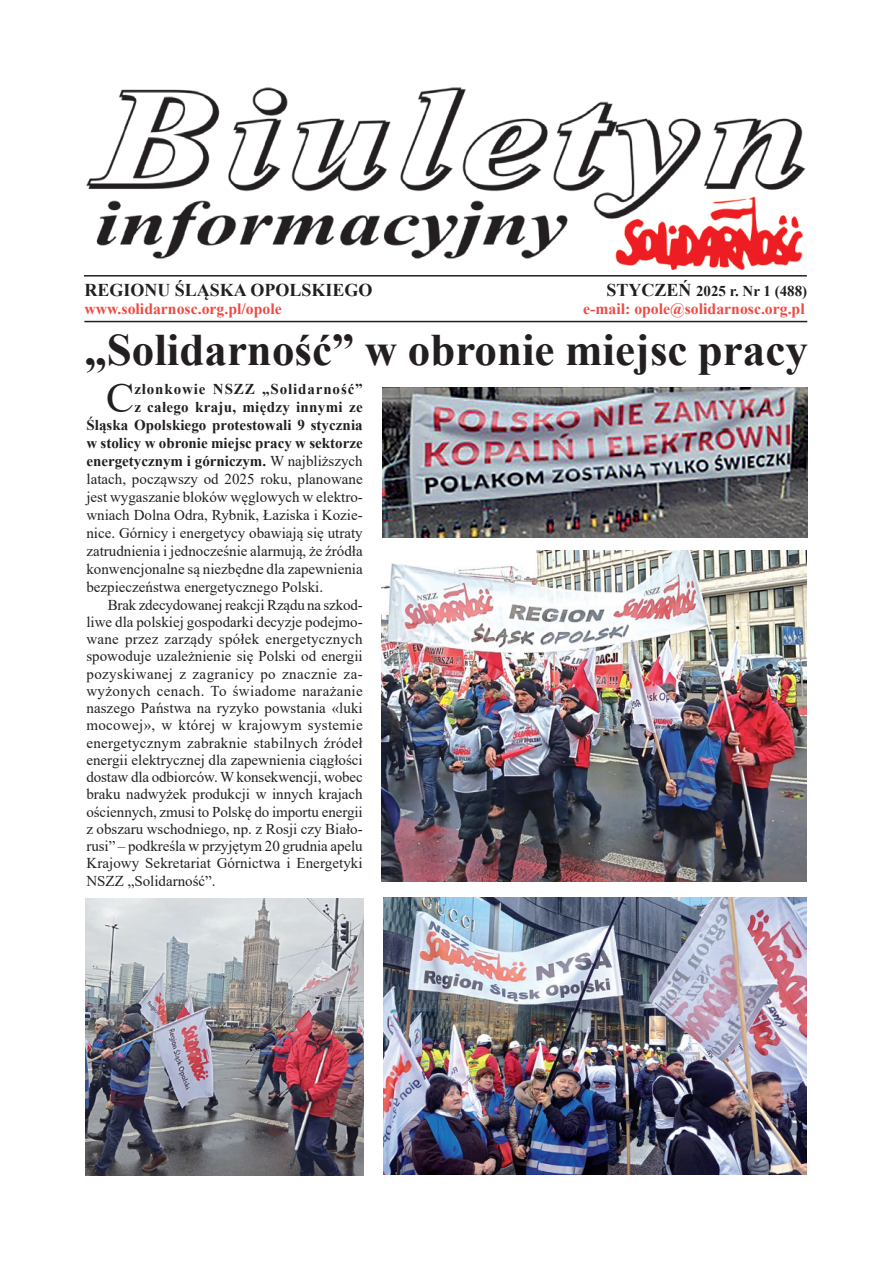
<style>
.page{position:relative;width:893px;height:1263px;background:#fff}
.page>*{position:absolute;margin:0;border:0;box-sizing:border-box;transform-origin:0 0}
.t1{font:700 45px "Times New Roman";color:#231f20}
.t2{font:42.15px "Times New Roman";color:#231f20}
.t3{font:700 18px "Times New Roman";color:#231f20}
.t4{font:700 15.75px "Times New Roman";color:#ef4a44}
.t5{font:15px/17.2px "Times New Roman";color:#231f20;text-align:justify}
.t6{font:700 15px "Times New Roman";letter-spacing:.005em;color:#231f20}
.t7{font:700 15px "Times New Roman";letter-spacing:.06em;color:#231f20}
.s1{font-size:18px}
.s2{font-weight:400}
</style>
<div class="page">
<hr style="left:84px;top:275px;width:723px;height:2px;background:#231f20">
<hr style="left:84px;top:321px;width:723px;height:1px;background:#231f20">
<img style="left:86px;top:87px;width:720px;height:182px">
<img style="left:381px;top:551px;width:426px;height:330px">
<img style="left:382px;top:387px;width:426px;height:151px">
<img style="left:383px;top:898px;width:424px;height:277px">
<img style="left:85px;top:898px;width:278px;height:277px">
<p class="t3" style="left:84px;top:277px;width:290px">REGIONU ŚLĄSKA OPOLSKIEGO</p>
<p class="t6" style="left:606px;top:280px;width:202px"><span class="s1">STYCZEŃ</span> 2025 r. Nr 1 (488)</p>
<p class="t4" style="left:84px;top:297px;width:199px">www.solidarnosc.org.pl/opole</p>
<p class="t4" style="left:583px;top:298px;width:223px">e-mail: opole@solidarnosc.org.pl</p>
<p class="t1" style="left:84px;top:317px;width:725px">„Solidarność” w obronie miejsc pracy</p>
<p class="t2" style="left:106px;top:368px;width:30px">C</p>
<p class="t7" style="left:134px;top:378px;width:230px">złonkowie NSZZ „Solidarność”</p>
<p class="t6" style="left:134px;top:396px;width:230px">z całego kraju, między innymi ze</p>
<p class="t6" style="left:86px;top:414px;width:278px">Śląska Opolskiego protestowali 9 stycznia</p>
<p class="t6" style="left:86px;top:432px;width:278px">w stolicy w obronie miejsc pracy w sektorze</p>
<p class="t6" style="left:86px;top:450px;width:278px">energetycznym i górniczym. <span class="s2">W najbliższych</span></p>
<p class="t5" style="left:86px;top:470px;width:278px">latach, począwszy od 2025 roku, planowane</p>
<p class="t5" style="left:86px;top:488px;width:278px">jest wygaszanie bloków węglowych w elektro-</p>
<p class="t5" style="left:86px;top:506px;width:278px">wniach Dolna Odra, Rybnik, Łaziska i Kozie-</p>
<p class="t5" style="left:86px;top:524px;width:278px">nice. Górnicy i energetycy obawiają się utraty</p>
<p class="t5" style="left:86px;top:542px;width:278px">zatrudnienia i jednocześnie alarmują, że źródła</p>
<p class="t5" style="left:86px;top:560px;width:278px">konwencjonalne są niezbędne dla zapewnienia</p>
<p class="t5" style="left:86px;top:578px;width:238px">bezpieczeństwa energetycznego Polski.</p>
<p class="t5" style="left:86px;top:595px;width:278px;text-indent:21px">Brak zdecydowanej reakcji Rządu na szkod&shy;liwe dla polskiej gospodarki decyzje podejmo&shy;wane przez zarządy spółek energetycznych spowoduje uzależnienie się Polski od energii pozyskiwanej z zagranicy po znacznie za&shy;wyżonych cenach. To świadome narażanie naszego Państwa na ryzyko powstania «luki mocowej», w której w krajowym systemie energetycznym zabraknie stabilnych źródeł energii elektrycznej dla zapewnienia ciągłości dostaw dla odbiorców. W konsekwencji, wobec braku nadwyżek produkcji w innych krajach ościennych, zmusi to Polskę do importu energii z obszaru wschodniego, np. z Rosji czy Biało&shy;rusi” – podkreśla w przyjętym 20 grudnia apelu Krajowy Sekretariat Górnictwa i Energetyki NSZZ „Solidarność”.</p>
</div>
